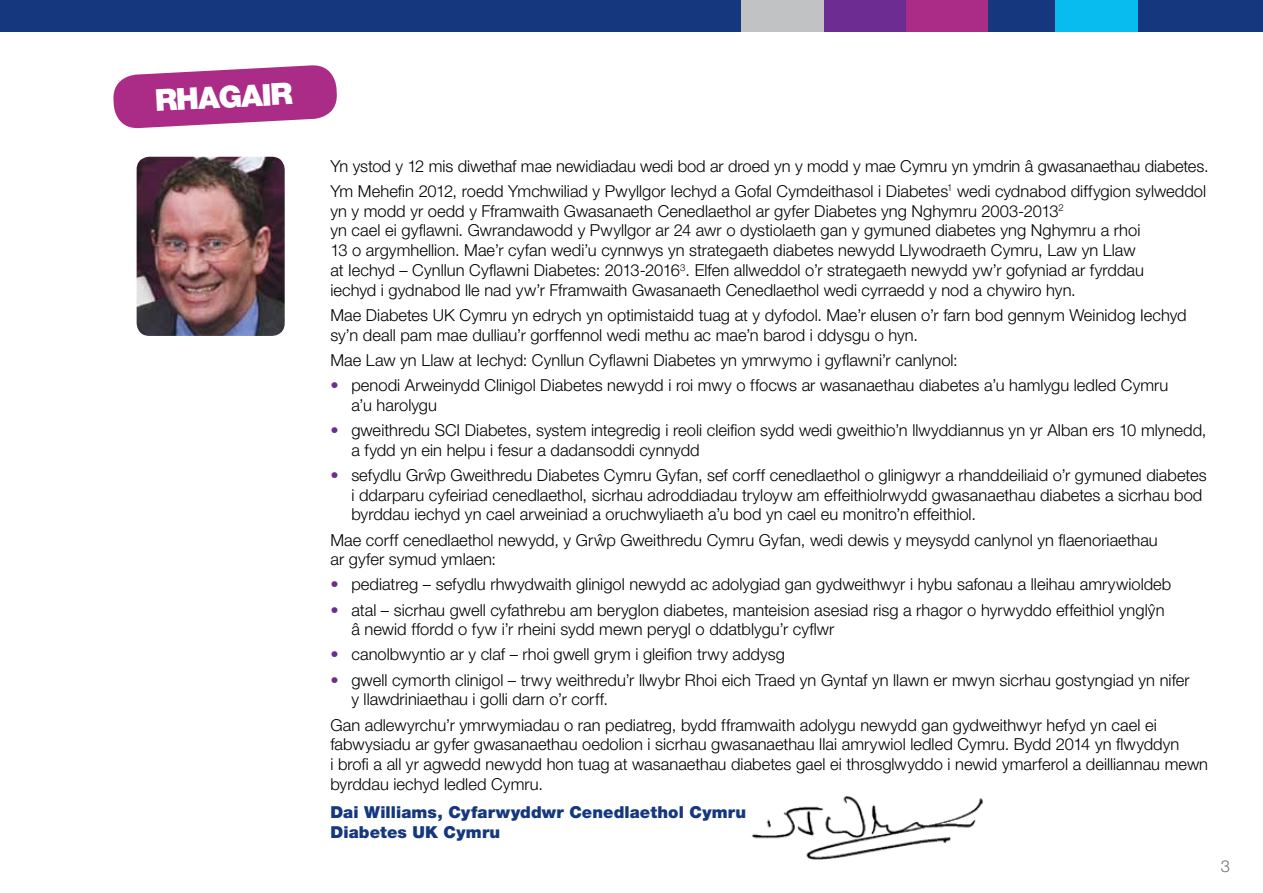
<style>
.page{position:relative;width:1263px;height:893px;background:#fff}
.page>*{position:absolute;margin:0;border:0;box-sizing:border-box;transform-origin:0 0}
.t1{font:900 30.3px "Helvetica Neue LT Std";color:#fff}
.t2{font:300 16.5px/19.8px "Helvetica Neue LT Std";color:#000}
.t3{font:900 16.5px/19.8px "Helvetica Neue LT Std";letter-spacing:.015em;color:#14377d}
.t4{font:300 16.5px "Helvetica Neue LT Std";color:#6d6e71}
.s1{color:#6c2c91}
</style>
<div class="page">
<div style="left:0;top:0;width:1263px;height:32px;background:#14377d"></div>
<div style="left:906px;top:0;width:82px;height:32px;background:#ab2c87"></div>
<div style="left:823px;top:0;width:83px;height:32px;background:#6c2c91"></div>
<div style="left:741px;top:0;width:82px;height:32px;background:#c0c2c4"></div>
<div style="left:1055px;top:0;width:82px;height:32px;background:#09bcef"></div>
<svg style="left:113px;top:65px;width:224px;height:64px"></svg>
<img style="left:137px;top:157px;width:148px;height:179px">
<img style="left:751px;top:796px;width:232px;height:64px">
<h1 class="t1" style="left:154px;top:82px;width:140px;rotate:-3deg">Rhagair</h1>
<p class="t2" style="left:330px;top:153px;width:880px;line-height:25px">Yn ystod y 12 mis diwethaf mae newidiadau wedi bod ar droed yn y modd y mae Cymru yn ymdrin â gwasanaethau diabetes.<br>Ym Mehefin 2012, roedd Ymchwiliad y Pwyllgor Iechyd a Gofal Cymdeithasol i Diabetes<sup>1</sup> wedi cydnabod diffygion sylweddol</p>
<p class="t2" style="left:330px;top:200px;width:815px">yn y modd yr oedd y Fframwaith Gwasanaeth Cenedlaethol ar gyfer Diabetes yng Nghymru 2003-2013<sup>2<br></sup>yn cael ei gyflawni. Gwrandawodd y Pwyllgor ar 24 awr o dystiolaeth gan y gymuned diabetes yng Nghymru a rhoi 13 o argymhellion. Mae’r cyfan wedi’u cynnwys yn strategaeth diabetes newydd Llywodraeth Cymru, Law yn Llaw at Iechyd – Cynllun Cyflawni Diabetes: 2013-2016<sup>3</sup>. Elfen allweddol o’r strategaeth newydd yw’r gofyniad ar fyrddau iechyd i gydnabod lle nad yw’r Fframwaith Gwasanaeth Cenedlaethol wedi cyrraedd y nod a chywiro hyn.</p>
<p class="t2" style="left:330px;top:305px;width:858px">Mae Diabetes UK Cymru yn edrych yn optimistaidd tuag at y dyfodol. Mae’r elusen o’r farn bod gennym Weinidog Iechyd sy’n deall pam mae dulliau’r gorffennol wedi methu ac mae’n barod i ddysgu o hyn.</p>
<p class="t2" style="left:330px;top:350px;width:629px">Mae Law yn Llaw at Iechyd: Cynllun Cyflawni Diabetes yn ymrwymo i gyflawni’r canlynol:</p>
<p class="t2" style="left:351px;top:375px;width:818px;text-indent:-21px"><span class="s1">•</span> penodi Arweinydd Clinigol Diabetes newydd i roi mwy o ffocws ar wasanaethau diabetes a’u hamlygu ledled Cymru a’u harolygu</p>
<p class="t2" style="left:351px;top:420px;width:857px;text-indent:-21px"><span class="s1">•</span> gweithredu SCI Diabetes, system integredig i reoli cleifion sydd wedi gweithio’n llwyddiannus yn yr Alban ers 10 mlynedd, a fydd yn ein helpu i fesur a dadansoddi cynnydd</p>
<p class="t2" style="left:330px;top:465px;width:878px"><span class="s1">•</span> sefydlu Grwp Gweithredu Diabetes Cymru Gyfan, sef corff cenedlaethol o glinigwyr a rhanddeiliaid o’r gymuned diabetes</p>
<p class="t2" style="left:351px;top:465px;width:852px;text-indent:77px">ˆ<br>i ddarparu cyfeiriad cenedlaethol, sicrhau adroddiadau tryloyw am effeithiolrwydd gwasanaethau diabetes a sicrhau bod byrddau iechyd yn cael arweiniad a oruchwyliaeth a’u bod yn cael eu monitro’n effeithiol.</p>
<p class="t2" style="left:330px;top:529px;width:829px">Mae corff cenedlaethol newydd, y Grwp Gweithredu Cymru Gyfan, wedi dewis y meysydd canlynol yn flaenoriaethau</p>
<p class="t2" style="left:598px;top:529px;width:5px">ˆ</p>
<p class="t2" style="left:330px;top:549px;width:167px">ar gyfer symud ymlaen:</p>
<p class="t2" style="left:330px;top:574px;width:842px"><span class="s1">•</span> pediatreg – sefydlu rhwydwaith glinigol newydd ac adolygiad gan gydweithwyr i hybu safonau a lleihau amrywioldeb</p>
<p class="t2" style="left:330px;top:599px;width:836px"><span class="s1">•</span> atal – sicrhau gwell cyfathrebu am beryglon diabetes, manteision asesiad risg a rhagor o hyrwyddo effeithiol ynglyn</p>
<p class="t2" style="left:1150px;top:599px;width:5px">ˆ</p>
<p class="t2" style="left:351px;top:619px;width:484px">â newid ffordd o fyw i’r rheini sydd mewn perygl o ddatblygu’r cyflwr</p>
<p class="t2" style="left:330px;top:644px;width:456px"><span class="s1">•</span> canolbwyntio ar y claf – rhoi gwell grym i gleifion trwy addysg</p>
<p class="t2" style="left:351px;top:669px;width:840px;text-indent:-21px"><span class="s1">•</span> gwell cymorth clinigol – trwy weithredu’r llwybr Rhoi eich Traed yn Gyntaf yn llawn er mwyn sicrhau gostyngiad yn nifer y llawdriniaethau i golli darn o’r corff.</p>
<p class="t2" style="left:330px;top:714px;width:879px">Gan adlewyrchu’r ymrwymiadau o ran pediatreg, bydd fframwaith adolygu newydd gan gydweithwyr hefyd yn cael ei fabwysiadu ar gyfer gwasanaethau oedolion i sicrhau gwasanaethau llai amrywiol ledled Cymru. Bydd 2014 yn flwyddyn<br>i brofi a all yr agwedd newydd hon tuag at wasanaethau diabetes gael ei throsglwyddo i newid ymarferol a deilliannau mewn byrddau iechyd ledled Cymru.</p>
<p class="t3" style="left:330px;top:802px;width:417px">Dai Williams, Cyfarwyddwr Cenedlaethol Cymru<br>Diabetes UK Cymru</p>
<p class="t4" style="left:1221px;top:856px;width:11px">3</p>
</div>
